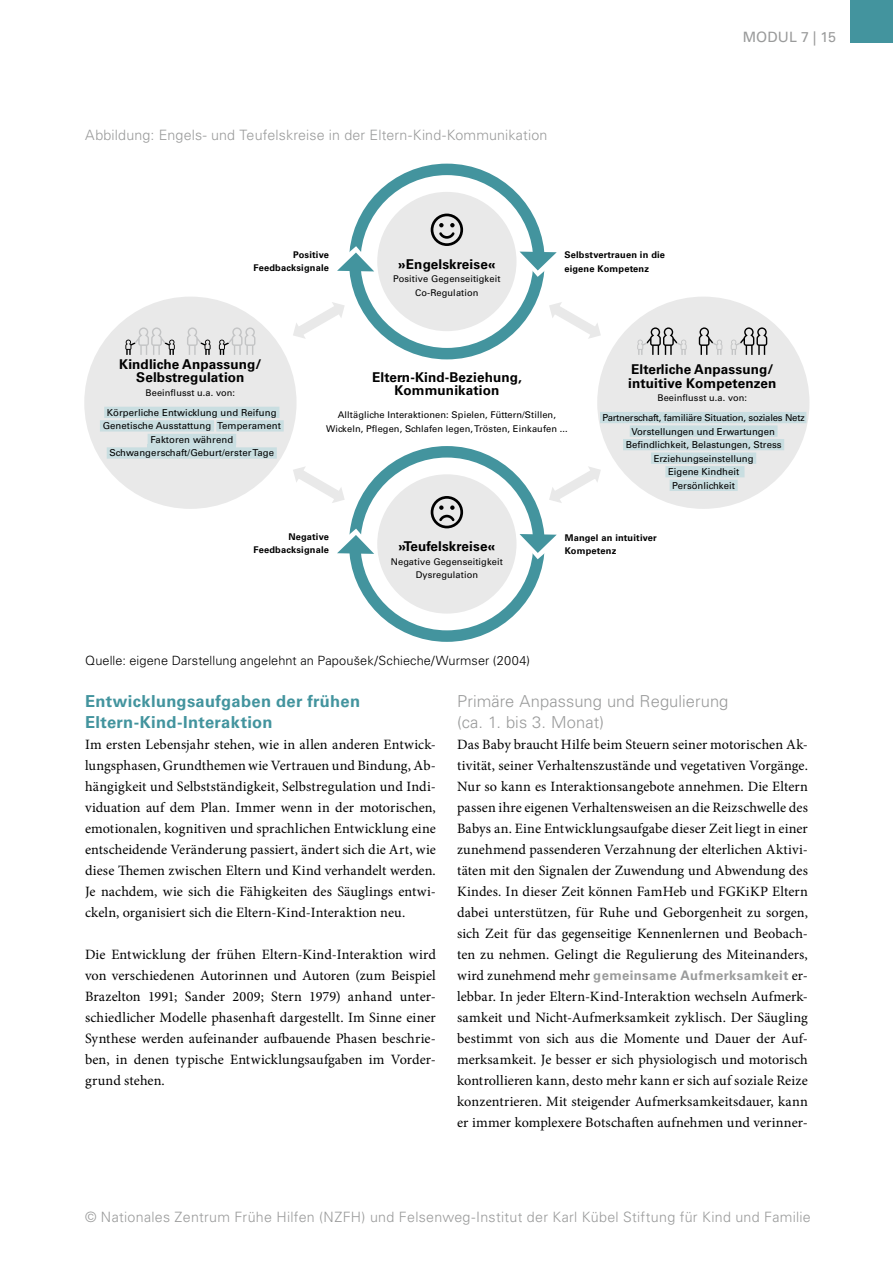
<style>
.page{position:relative;width:893px;height:1263px;background:#fff}
.page>*{position:absolute;margin:0;border:0;box-sizing:border-box;transform-origin:0 0}
.t1{font:700 16.5px/21px "Univers LT Std";letter-spacing:.02em;color:#43949e}
.t2{font:300 16.5px/21px "Univers LT Std";letter-spacing:.005em;color:#9a9b9b}
.t3{font:14.25px/21px "Minion Pro";letter-spacing:.005em;color:#000;text-align:justify}
.t4{font:300 14.25px "Univers LT Std";letter-spacing:.015em;color:#9a9b9b}
.t5{font:14.25px "Univers LT Std";letter-spacing:.005em;color:#9a9b9b}
.t6{font:700 13.5px/13.5px "Univers LT Std";letter-spacing:.01em;color:#000;text-align:center}
.t7{font:700 13.2px "Univers LT Std";letter-spacing:.025em;color:#9a9b9b}
.t8{font:300 12.75px "Univers LT Std";letter-spacing:.005em;color:#000}
.t9{font:9.6px/13.5px "Univers LT Std";color:#000;text-align:center}
.t10{font:9.3px/13.5px "Univers LT Std";letter-spacing:.01em;color:#000;text-align:center}
.t11{font:700 9.3px/13.5px "Univers LT Std";letter-spacing:.02em;color:#000}
.t12{font:9.15px "Univers LT Std";letter-spacing:.01em;color:#000}
.s1{font-family:"Minion Pro";font-weight:400;font-size:14.25px;color:#000}
</style>
<div class="page">
<div style="left:850px;top:0;width:43px;height:43px;background:#43949e"></div>
<svg style="left:293px;top:302px;width:51px;height:37px"></svg>
<svg style="left:549px;top:302px;width:52px;height:37px"></svg>
<svg style="left:293px;top:467px;width:52px;height:36px"></svg>
<svg style="left:549px;top:466px;width:52px;height:37px"></svg>
<div style="left:349px;top:446px;width:196px;height:196px;background:#43949e;border-radius:50%"></div>
<div style="left:360px;top:457px;width:173px;height:173px;background:#fff;border-radius:50%"></div>
<svg style="left:337px;top:529px;width:37px;height:25px"></svg>
<svg style="left:520px;top:534px;width:37px;height:25px"></svg>
<div style="left:377px;top:474px;width:139px;height:140px;background:#e9e9e9;border-radius:50%"></div>
<svg style="left:431px;top:496px;width:32px;height:32px"></svg>
<div style="left:349px;top:164px;width:196px;height:195px;background:#43949e;border-radius:50%"></div>
<div style="left:360px;top:175px;width:173px;height:173px;background:#fff;border-radius:50%"></div>
<svg style="left:337px;top:246px;width:37px;height:25px"></svg>
<div style="left:377px;top:192px;width:139px;height:139px;background:#e9e9e9;border-radius:50%"></div>
<svg style="left:431px;top:214px;width:32px;height:32px"></svg>
<svg style="left:520px;top:252px;width:37px;height:25px"></svg>
<div style="left:597px;top:297px;width:212px;height:212px;background:#e9e9e9;border-radius:50%"></div>
<div style="left:600px;top:412px;width:206px;height:11px;background:#c9dee1"></div>
<div style="left:630px;top:425px;width:147px;height:12px;background:#c9dee1"></div>
<div style="left:623px;top:439px;width:161px;height:11px;background:#c9dee1"></div>
<div style="left:651px;top:453px;width:105px;height:11px;background:#c9dee1"></div>
<div style="left:665px;top:466px;width:79px;height:11px;background:#c9dee1"></div>
<div style="left:670px;top:480px;width:68px;height:11px;background:#c9dee1"></div>
<svg style="left:637px;top:327px;width:50px;height:28px"></svg>
<svg style="left:699px;top:327px;width:23px;height:28px"></svg>
<svg style="left:731px;top:327px;width:36px;height:28px"></svg>
<div style="left:84px;top:297px;width:213px;height:212px;background:#e9e9e9;border-radius:50%"></div>
<svg style="left:125px;top:327px;width:50px;height:28px"></svg>
<svg style="left:187px;top:327px;width:24px;height:28px"></svg>
<svg style="left:219px;top:327px;width:36px;height:28px"></svg>
<div style="left:104px;top:407px;width:175px;height:11px;background:#c9dee1"></div>
<div style="left:100px;top:420px;width:114px;height:11px;background:#c9dee1"></div>
<div style="left:216px;top:420px;width:68px;height:11px;background:#c9dee1"></div>
<div style="left:148px;top:434px;width:88px;height:11px;background:#c9dee1"></div>
<div style="left:107px;top:447px;width:170px;height:12px;background:#c9dee1"></div>
<hr style="left:148px;top:444px;width:88px;height:3px;background:#c9dee1">
<p class="t4" style="left:85px;top:126px;width:464px">Abbildung: Engels- und Teufelskreise in der Eltern-Kind-Kommunikation</p>
<p class="t11" style="left:254px;top:248px;width:77px;text-align:right">Positive<br>Feedbacksignale</p>
<p class="t6" style="left:398px;top:257px;width:99px">»Engelskreise«</p>
<p class="t10" style="left:393px;top:272px;width:109px">Positive Gegenseitigkeit<br>Co-Regulation</p>
<p class="t11" style="left:564px;top:248px;width:102px">Selbstvertrauen in die eigene Kompetenz</p>
<p class="t5" style="left:743px;top:29px;width:95px">MODUL 7 | 15</p>
<p class="t6" style="left:119px;top:357px;width:144px">Kindliche Anpassung/<br>Selbstregulation</p>
<p class="t12" style="left:146px;top:387px;width:91px">Beeinflusst u.a. von:</p>
<p class="t9" style="left:103px;top:406px;width:180px">Körperliche Entwicklung und Reifung Genetische Ausstattung Temperament Faktoren während Schwangerschaft/Geburt/erster Tage</p>
<p class="t6" style="left:372px;top:371px;width:152px">Eltern-Kind-Beziehung,<br>Kommunikation</p>
<p class="t10" style="left:326px;top:408px;width:243px">Alltägliche Interaktionen: Spielen, Füttern/Stillen,<br>Wickeln, Pflegen, Schlafen legen, Trösten, Einkaufen ...</p>
<p class="t6" style="left:628px;top:363px;width:149px;text-align:left">Elterliche Anpassung/ intuitive Kompetenzen</p>
<p class="t12" style="left:657px;top:393px;width:91px">Beeinflusst u.a. von:</p>
<p class="t9" style="left:602px;top:411px;width:204px">Partnerschaft, familiäre Situation, soziales Netz<br>Vorstellungen und Erwartungen<br>Befindlichkeit, Belastungen, Stress<br>Erziehungseinstellung<br>Eigene Kindheit<br>Persönlichkeit</p>
<p class="t11" style="left:254px;top:530px;width:77px;text-align:right">Negative<br>Feedbacksignale</p>
<p class="t6" style="left:399px;top:540px;width:98px">»Teufelskreise«</p>
<p class="t10" style="left:391px;top:555px;width:114px">Negative Gegenseitigkeit<br>Dysregulation</p>
<p class="t8" style="left:85px;top:653px;width:446px">Quelle: eigene Darstellung angelehnt an Papoušek/Schieche/Wurmser (2004)</p>
<p class="t11" style="left:565px;top:531px;width:94px">Mangel an intuitiver<br>Kompetenz</p>
<p class="t1" style="left:85px;top:691px;width:277px">Entwicklungsaufgaben der frühen<br>Eltern-Kind-Interaktion</p>
<p class="t3" style="left:85px;top:734px;width:352px">Im ersten Lebensjahr stehen, wie in allen anderen Entwick&shy;lungsphasen, Grundthemen wie Vertrauen und Bindung, Ab&shy;hängigkeit und Selbstständigkeit, Selbstregulation und Indi&shy;viduation auf dem Plan. Immer wenn in der motorischen, emotionalen, kognitiven und sprachlichen Entwicklung eine entscheidende Veränderung passiert, ändert sich die Art, wie diese Themen zwischen Eltern und Kind verhandelt werden.<br>Je nachdem, wie sich die Fähigkeiten des Säuglings entwi&shy;ckeln, organisiert sich die Eltern-Kind-Interaktion neu.</p>
<p class="t3" style="left:85px;top:944px;width:352px">Die Entwicklung der frühen Eltern-Kind-Interaktion wird von verschiedenen Autorinnen und Autoren (zum Beispiel Brazelton 1991; Sander 2009; Stern 1979) anhand unter&shy;schiedlicher Modelle phasenhaft dargestellt. Im Sinne einer Synthese werden aufeinander aufbauende Phasen beschrie&shy;ben, in denen typische Entwicklungsaufgaben im Vorder&shy;grund stehen.</p>
<p class="t2" style="left:457px;top:691px;width:273px">Primäre Anpassung und Regulierung (ca. 1. bis 3. Monat)</p>
<p class="t3" style="left:457px;top:734px;width:352px">Das Baby braucht Hilfe beim Steuern seiner motorischen Ak&shy;tivität, seiner Verhaltenszustände und vegetativen Vorgänge.<br>Nur so kann es Interaktionsangebote annehmen. Die Eltern passen ihre eigenen Verhaltensweisen an die Reizschwelle des Babys an. Eine Entwicklungsaufgabe dieser Zeit liegt in einer zunehmend passenderen Verzahnung der elterlichen Aktivi&shy;täten mit den Signalen der Zuwendung und Abwendung des Kindes. In dieser Zeit können FamHeb und FGKiKP Eltern dabei unterstützen, für Ruhe und Geborgenheit zu sorgen, sich Zeit für das gegenseitige Kennenlernen und Beobach&shy;ten zu nehmen. Gelingt die Regulierung des Miteinanders,</p>
<p class="t7" style="left:457px;top:968px;width:352px"><span class="s1">wird zunehmend mehr</span> gemeinsame Aufmerksamkeit <span class="s1">er-</span></p>
<p class="t3" style="left:457px;top:986px;width:352px">lebbar. In jeder Eltern-Kind-Interaktion wechseln Aufmerk&shy;samkeit und Nicht-Aufmerksamkeit zyklisch. Der Säugling bestimmt von sich aus die Momente und Dauer der Auf&shy;merksamkeit. Je besser er sich physiologisch und motorisch kontrollieren kann, desto mehr kann er sich auf soziale Reize konzentrieren. Mit steigender Aufmerksamkeitsdauer, kann er immer komplexere Botschaften aufnehmen und verinner-</p>
<p class="t4" style="left:85px;top:1208px;width:727px">© Nationales Zentrum Frühe Hilfen (NZFH) und Felsenweg-Institut der Karl Kübel Stiftung für Kind und Familie</p>
</div>
